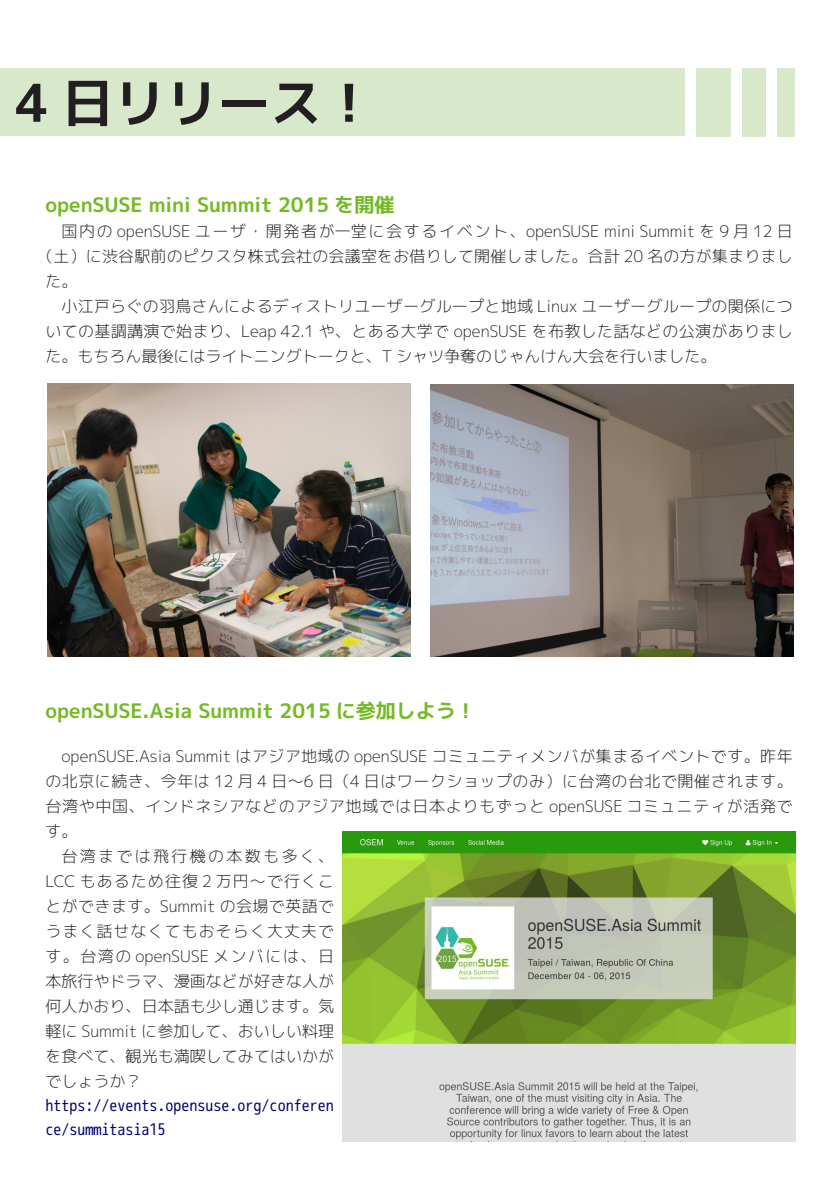
<style>
.page{position:relative;width:840px;height:1191px;background:#fff}
.page>*{position:absolute;margin:0;border:0;box-sizing:border-box;transform-origin:0 0}
.t1{font:52px "mplus 1 p bold";color:#231f20}
.t2{font:20px "mplus 1 p bold";color:#74ba24}
.t3{font:16px "mplus 1 p light";letter-spacing:.015em;color:#231f20}
.t4{font:16px/23.8px "mplus 1 m regular";color:#000074}
.t5{font:16px "mplus 1 p light";letter-spacing:.04em;color:#231f20}
.t6{font:16px "mplus 1 p light";letter-spacing:.065em;color:#231f20}
.t7{font:16px "mplus 1 p light";letter-spacing:.145em;color:#231f20}
</style>
<div class="page">
<div style="left:0;top:69px;width:684px;height:67px;background:#d7e9ca"></div>
<div style="left:741px;top:69px;width:24px;height:68px;background:#d7e9ca"></div>
<div style="left:777px;top:69px;width:17px;height:68px;background:#d7e9ca"></div>
<div style="left:695px;top:69px;width:35px;height:68px;background:#d7e9ca"></div>
<img style="left:342px;top:831px;width:452px;height:310px">
<img style="left:47px;top:383px;width:363px;height:273px">
<img style="left:430px;top:384px;width:363px;height:273px">
<h1 class="t1" style="left:15px;top:66px;width:346px">4 日リリース !</h1>
<p class="t2" style="left:45px;top:190px;width:350px">openSUSE mini Summit 2015 を開催</p>
<p class="t3" style="left:61px;top:220px;width:732px">国内の openSUSE ユーザ・開発者が一堂に会するイベント、openSUSE mini Summit を 9 月 12 日</p>
<p class="t3" style="left:37px;top:245px;width:756px">（土）に渋谷駅前のピクスタ株式会社の会議室をお借りして開催しました。合計 20 名の方が集まりまし</p>
<p class="t3" style="left:45px;top:270px;width:33px">た。</p>
<p class="t3" style="left:61px;top:295px;width:732px">小江戸らぐの羽鳥さんによるディストリユーザーグループと地域 Linux ユーザーグループの関係につ</p>
<p class="t3" style="left:45px;top:320px;width:748px">いての基調講演で始まり、Leap 42.1 や、とある大学で openSUSE を布教した話などの公演がありまし</p>
<p class="t3" style="left:45px;top:345px;width:672px">た。もちろん最後にはライトニングトークと、T シャツ争奪のじゃんけん大会を行いました。</p>
<p class="t2" style="left:45px;top:696px;width:432px">openSUSE.Asia Summit 2015 に参加しよう！</p>
<p class="t3" style="left:61px;top:745px;width:732px">openSUSE.Asia Summit はアジア地域の openSUSE コミュニティメンバが集まるイベントです。昨年</p>
<p class="t3" style="left:45px;top:770px;width:748px">の北京に続き、今年は 12 月 4 日〜6 日（4 日はワークショップのみ）に台湾の台北で開催されます。</p>
<p class="t5" style="left:45px;top:795px;width:748px">台湾や中国、インドネシアなどのアジア地域では日本よりもずっと openSUSE コミュニティが活発で</p>
<p class="t3" style="left:45px;top:820px;width:33px">す。</p>
<p class="t7" style="left:61px;top:845px;width:274px">台湾までは飛行機の本数も多く、</p>
<p class="t6" style="left:45px;top:870px;width:290px">LCC もあるため往復 2 万円〜で行くこ</p>
<p class="t3" style="left:45px;top:895px;width:290px">とができます。Summit の会場で英語で</p>
<p class="t6" style="left:45px;top:920px;width:290px">うまく話せなくてもおそらく大丈夫で</p>
<p class="t3" style="left:45px;top:945px;width:290px">す。台湾の openSUSE メンバには、日</p>
<p class="t3" style="left:45px;top:970px;width:290px">本旅行やドラマ、漫画などが好きな人が</p>
<p class="t3" style="left:45px;top:995px;width:290px">何人かおり、日本語も少し通じます。気</p>
<p class="t3" style="left:45px;top:1020px;width:290px">軽に Summit に参加して、おいしい料理</p>
<p class="t3" style="left:45px;top:1045px;width:290px">を食べて、観光も満喫してみてはいかが</p>
<p class="t3" style="left:45px;top:1070px;width:97px">でしょうか？</p>
<p class="t4" style="left:45px;top:1093px;width:289px">https://events.opensuse.org/conferen ce/summitasia15</p>
</div>
